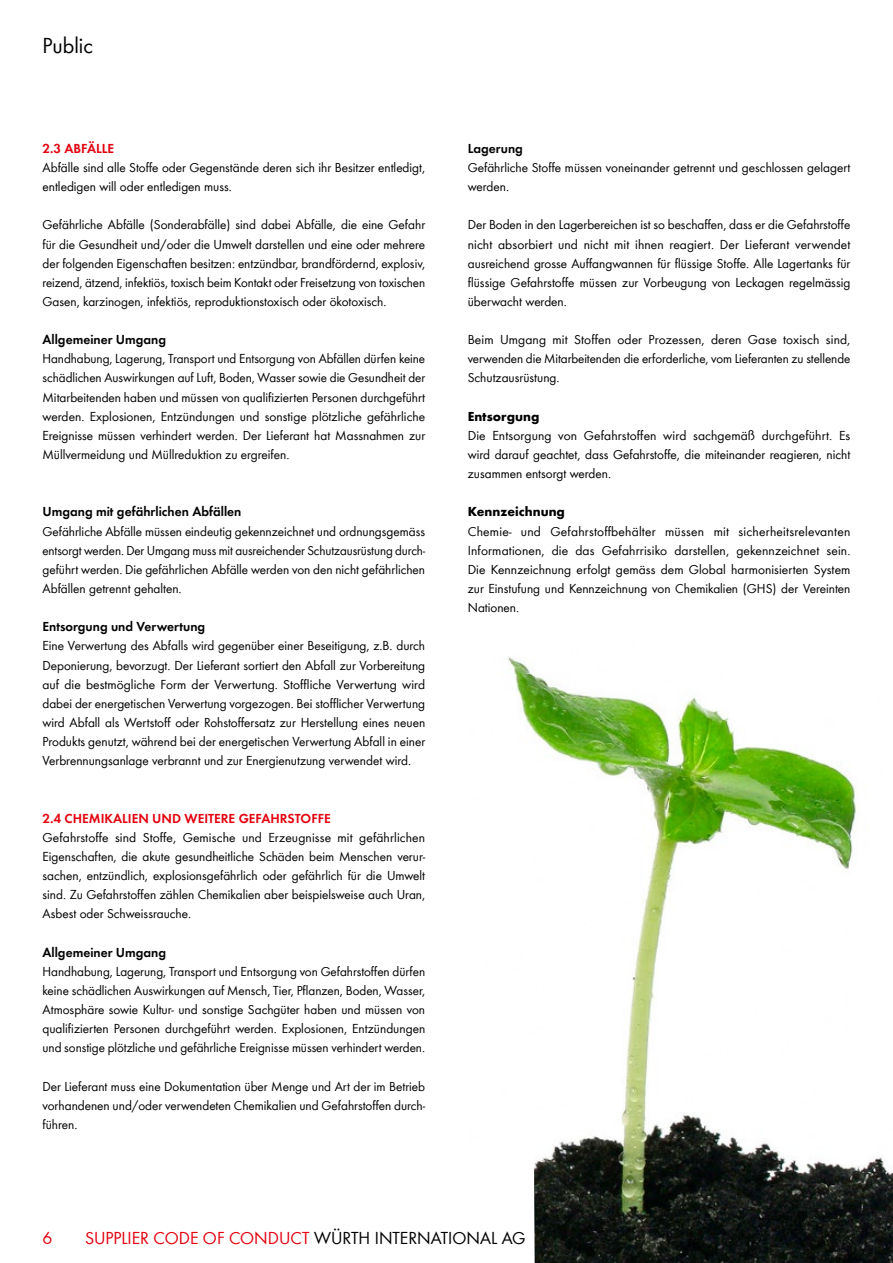
<style>
.page{position:relative;width:893px;height:1263px;background:#fff}
.page>*{position:absolute;margin:0;border:0;box-sizing:border-box;transform-origin:0 0}
.t1{font:22.5px "Wuerth";color:#000}
.t2{font:18px "Wuerth";color:#e3000f}
.t3{font:13.5px/19.2px "Wuerth";color:#000;text-align:justify}
.t4{font:600 13.5px "Wuerth";color:#000}
.t5{font:600 13.5px "Wuerth";color:#e3000f}
.t6{font:700 13.5px "Wuerth";color:#000}
.s1{color:#000}
</style>
<div class="page">
<img style="left:507px;top:657px;width:386px;height:606px">
<h1 class="t1" style="left:43px;top:30px;width:52px">Public</h1>
<p class="t5" style="left:43px;top:138px;width:73px">2.3 ABFÄLLE</p>
<p class="t3" style="left:43px;top:157px;width:384px">Abfälle sind alle Stoffe oder Gegenstände deren sich ihr Besitzer entledigt, entledigen will oder entledigen muss.</p>
<p class="t3" style="left:43px;top:215px;width:384px">Gefährliche Abfälle (Sonderabfälle) sind dabei Abfälle, die eine Gefahr für die Gesundheit und/oder die Umwelt darstellen und eine oder mehrere der folgenden Eigenschaften besitzen: entzündbar, brandfördernd, explosiv, reizend, ätzend, infektiös, toxisch beim Kontakt oder Freisetzung von toxischen Gasen, karzinogen, infektiös, reproduktionstoxisch oder ökotoxisch.</p>
<p class="t4" style="left:43px;top:330px;width:125px">Allgemeiner Umgang</p>
<p class="t3" style="left:43px;top:349px;width:384px">Handhabung, Lagerung, Transport und Entsorgung von Abfällen dürfen keine schädlichen Auswirkungen auf Luft, Boden, Wasser sowie die Gesundheit der Mitarbeitenden haben und müssen von qualifizierten Personen durchgeführt werden. Explosionen, Entzündungen und sonstige plötzliche gefährliche Ereignisse müssen verhindert werden. Der Lieferant hat Massnahmen zur Müllvermeidung und Müllreduktion zu ergreifen.</p>
<p class="t4" style="left:43px;top:502px;width:200px">Umgang mit gefährlichen Abfällen</p>
<p class="t3" style="left:43px;top:521px;width:384px">Gefährliche Abfälle müssen eindeutig gekennzeichnet und ordnungsgemäss entsorgt werden. Der Umgang muss mit ausreichender Schutzausrüstung durch&shy;geführt werden. Die gefährlichen Abfälle werden von den nicht gefährlichen Abfällen getrennt gehalten.</p>
<p class="t4" style="left:43px;top:617px;width:164px">Entsorgung und Verwertung</p>
<p class="t3" style="left:43px;top:636px;width:384px">Eine Verwertung des Abfalls wird gegenüber einer Beseitigung, z.B. durch Deponierung, bevorzugt. Der Lieferant sortiert den Abfall zur Vorbereitung auf die bestmögliche Form der Verwertung. Stoffliche Verwertung wird dabei der energetischen Verwertung vorgezogen. Bei stofflicher Verwertung wird Abfall als Wertstoff oder Rohstoffersatz zur Herstellung eines neuen Produkts genutzt, während bei der energetischen Verwertung Abfall in einer Verbrennungsanlage verbrannt und zur Energienutzung verwendet wird.</p>
<p class="t5" style="left:43px;top:808px;width:290px">2.4 CHEMIKALIEN UND WEITERE GEFAHRSTOFFE</p>
<p class="t3" style="left:43px;top:827px;width:384px">Gefahrstoffe sind Stoffe, Gemische und Erzeugnisse mit gefährlichen Eigenschaften, die akute gesundheitliche Schäden beim Menschen verur&shy;sachen, entzündlich, explosionsgefährlich oder gefährlich für die Umwelt sind. Zu Gefahrstoffen zählen Chemikalien aber beispielsweise auch Uran, Asbest oder Schweissrauche.</p>
<p class="t4" style="left:43px;top:942px;width:125px">Allgemeiner Umgang</p>
<p class="t3" style="left:43px;top:961px;width:384px">Handhabung, Lagerung, Transport und Entsorgung von Gefahrstoffen dürfen keine schädlichen Auswirkungen auf Mensch, Tier, Pflanzen, Boden, Wasser, Atmosphäre sowie Kultur- und sonstige Sachgüter haben und müssen von qualifizierten Personen durchgeführt werden. Explosionen, Entzündungen und sonstige plötzliche und gefährliche Ereignisse müssen verhindert werden.</p>
<p class="t3" style="left:43px;top:1076px;width:384px">Der Lieferant muss eine Dokumentation über Menge und Art der im Betrieb vorhandenen und/oder verwendeten Chemikalien und Gefahrstoffen durch&shy;führen.</p>
<p class="t4" style="left:468px;top:138px;width:57px">Lagerung</p>
<p class="t3" style="left:468px;top:157px;width:384px">Gefährliche Stoffe müssen voneinander getrennt und geschlossen gelagert werden.</p>
<p class="t3" style="left:468px;top:215px;width:384px">Der Boden in den Lagerbereichen ist so beschaffen, dass er die Gefahrstoffe nicht absorbiert und nicht mit ihnen reagiert. Der Lieferant verwendet ausreichend grosse Auffangwannen für flüssige Stoffe. Alle Lagertanks für flüssige Gefahrstoffe müssen zur Vorbeugung von Leckagen regelmässig überwacht werden.</p>
<p class="t3" style="left:468px;top:329px;width:384px">Beim Umgang mit Stoffen oder Prozessen, deren Gase toxisch sind, verwenden die Mitarbeitenden die erforderliche, vom Lieferanten zu stellende Schutzausrüstung.</p>
<p class="t6" style="left:468px;top:406px;width:73px">Entsorgung</p>
<p class="t3" style="left:468px;top:425px;width:384px">Die Entsorgung von Gefahrstoffen wird sachgemäß durchgeführt. Es wird darauf geachtet, dass Gefahrstoffe, die miteinander reagieren, nicht zusammen entsorgt werden.</p>
<p class="t6" style="left:468px;top:502px;width:99px">Kennzeichnung</p>
<p class="t3" style="left:468px;top:521px;width:384px">Chemie- und Gefahrstoffbehälter müssen mit sicherheitsrelevanten Informationen, die das Gefahrrisiko darstellen, gekennzeichnet sein.<br>Die Kennzeichnung erfolgt gemäss dem Global harmonisierten System zur Einstufung und Kennzeichnung von Chemikalien (GHS) der Vereinten Nationen.</p>
<h2 class="t2" style="left:43px;top:1225px;width:11px">6</h2>
<h2 class="t2" style="left:85px;top:1225px;width:442px">SUPPLIER CODE OF CONDUCT <span class="s1">WÜRTH INTERNATIONAL AG</span></h2>
</div>
